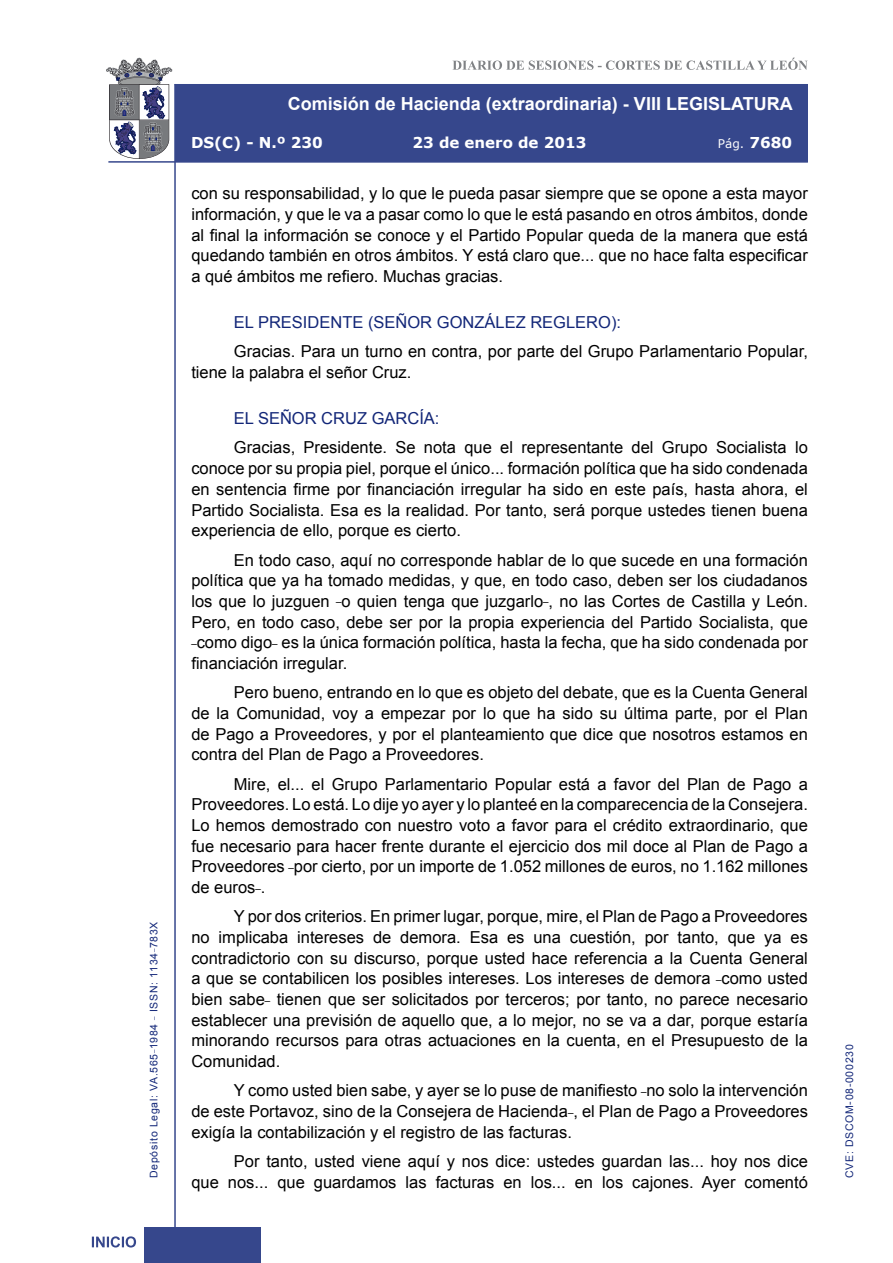
<style>
.page{position:relative;width:893px;height:1263px;background:#fff}
.page>*{position:absolute;margin:0;border:0;box-sizing:border-box;transform-origin:0 0}
.t1{font:700 18px "Arial";color:#fff}
.t2{font:16.5px/20.7px "Arial";color:#000;text-align:justify}
.Orador{font:16.5px "Arial";color:#122678}
.t3{font:700 15px "Verdana";color:#fff}
.t4{font:12px "Verdana";color:#fff}
.t5{font:10.5px "Arial";letter-spacing:.065em;color:#122678}
.s1{font-weight:700;font-size:15px}
</style>
<div class="page">
<svg style="left:452px;top:58px;width:356px;height:12px"></svg>
<hr style="left:174px;top:84px;width:2px;height:1179px;background:#36478c">
<div style="left:144px;top:1227px;width:117px;height:36px;background:#36478c"></div>
<div style="left:175px;top:84px;width:633px;height:78px;background:#36478c"></div>
<hr style="left:108px;top:161px;width:700px;height:2px;background:#36478c">
<svg style="left:92px;top:1236px;width:44px;height:11px"></svg>
<svg style="left:106px;top:58px;width:66px;height:101px"></svg>
<p class="t5" style="left:147px;top:1178px;width:258px;rotate:-90deg">Depósito Legal: VA.565<sup>_</sup>1984 <sup>_</sup> ISSN: 1134<sup>_</sup>783X</p>
<p class="t1" style="left:288px;top:92px;width:506px">Comisión de Hacienda (extraordinaria) - VIII LEGISLATURA</p>
<p class="t3" style="left:191px;top:132px;width:133px">DS(C) - N.º 230</p>
<p class="t3" style="left:413px;top:132px;width:175px">23 de enero de 2013</p>
<p class="t4" style="left:718px;top:135px;width:76px">Pág. <span class="s1">7680</span></p>
<p class="t2" style="left:191px;top:183px;width:618px">con su responsabilidad, y lo que le pueda pasar siempre que se opone a esta mayor información, y que le va a pasar como lo que le está pasando en otros ámbitos, donde al final la información se conoce y el Partido Popular queda de la manera que está quedando también en otros ámbitos. Y está claro que... que no hace falta especificar a qué ámbitos me refiero. Muchas gracias.</p>
<p class="Orador" style="left:234px;top:312px;width:389px">EL PRESIDENTE (SEÑOR GONZÁLEZ REGLERO):</p>
<p class="t2" style="left:191px;top:341px;width:618px;text-indent:43px">Gracias. Para un turno en contra, por parte del Grupo Parlamentario Popular, tiene la palabra el señor Cruz.</p>
<p class="Orador" style="left:234px;top:408px;width:207px">EL SEÑOR CRUZ GARCÍA:</p>
<p class="t2" style="left:191px;top:437px;width:618px;text-indent:43px">Gracias, Presidente. Se nota que el representante del Grupo Socialista lo conoce por su propia piel, porque el único... formación política que ha sido condenada en sentencia firme por financiación irregular ha sido en este país, hasta ahora, el Partido Socialista. Esa es la realidad. Por tanto, será porque ustedes tienen buena experiencia de ello, porque es cierto.</p>
<p class="t2" style="left:191px;top:549px;width:618px;text-indent:43px">En todo caso, aquí no corresponde hablar de lo que sucede en una formación política que ya ha tomado medidas, y que, en todo caso, deben ser los ciudadanos los que lo juzguen <sup>_</sup>o quien tenga que juzgarlo<sup>_</sup>, no las Cortes de Castilla y León.<br>Pero, en todo caso, debe ser por la propia experiencia del Partido Socialista, que <sup>_</sup>como digo<sup>_</sup> es la única formación política, hasta la fecha, que ha sido condenada por financiación irregular.</p>
<p class="t2" style="left:191px;top:682px;width:618px;text-indent:43px">Pero bueno, entrando en lo que es objeto del debate, que es la Cuenta General de la Comunidad, voy a empezar por lo que ha sido su última parte, por el Plan de Pago a Proveedores, y por el planteamiento que dice que nosotros estamos en contra del Plan de Pago a Proveedores.</p>
<p class="t2" style="left:191px;top:773px;width:618px;text-indent:43px">Mire, el... el Grupo Parlamentario Popular está a favor del Plan de Pago a Proveedores. Lo está. Lo dije yo ayer y lo planteé en la comparecencia de la Consejera.<br>Lo hemos demostrado con nuestro voto a favor para el crédito extraordinario, que fue necesario para hacer frente durante el ejercicio dos mil doce al Plan de Pago a Proveedores <sup>_</sup>por cierto, por un importe de 1.052 millones de euros, no 1.162 millones de euros<sup>_</sup>.</p>
<p class="t2" style="left:191px;top:906px;width:618px;text-indent:43px">Y por dos criterios. En primer lugar, porque, mire, el Plan de Pago a Proveedores no implicaba intereses de demora. Esa es una cuestión, por tanto, que ya es contradictorio con su discurso, porque usted hace referencia a la Cuenta General a que se contabilicen los posibles intereses. Los intereses de demora <sup>_</sup>como usted bien sabe<sup>_</sup> tienen que ser solicitados por terceros; por tanto, no parece necesario establecer una previsión de aquello que, a lo mejor, no se va a dar, porque estaría minorando recursos para otras actuaciones en la cuenta, en el Presupuesto de la Comunidad.</p>
<p class="t2" style="left:191px;top:1080px;width:618px;text-indent:43px">Y como usted bien sabe, y ayer se lo puse de manifiesto <sup>_</sup>no solo la intervención de este Portavoz, sino de la Consejera de Hacienda<sup>_</sup>, el Plan de Pago a Proveedores exigía la contabilización y el registro de las facturas.</p>
<p class="t2" style="left:191px;top:1151px;width:618px;text-align:right">Por tanto, usted viene aquí y nos dice: ustedes guardan las... hoy nos dice<br>que nos... que guardamos las facturas en los... en los cajones. Ayer comentó</p>
<p class="t5" style="left:843px;top:1178px;width:135px;rotate:-90deg">CVE: DSCOM-08-000230</p>
</div>
